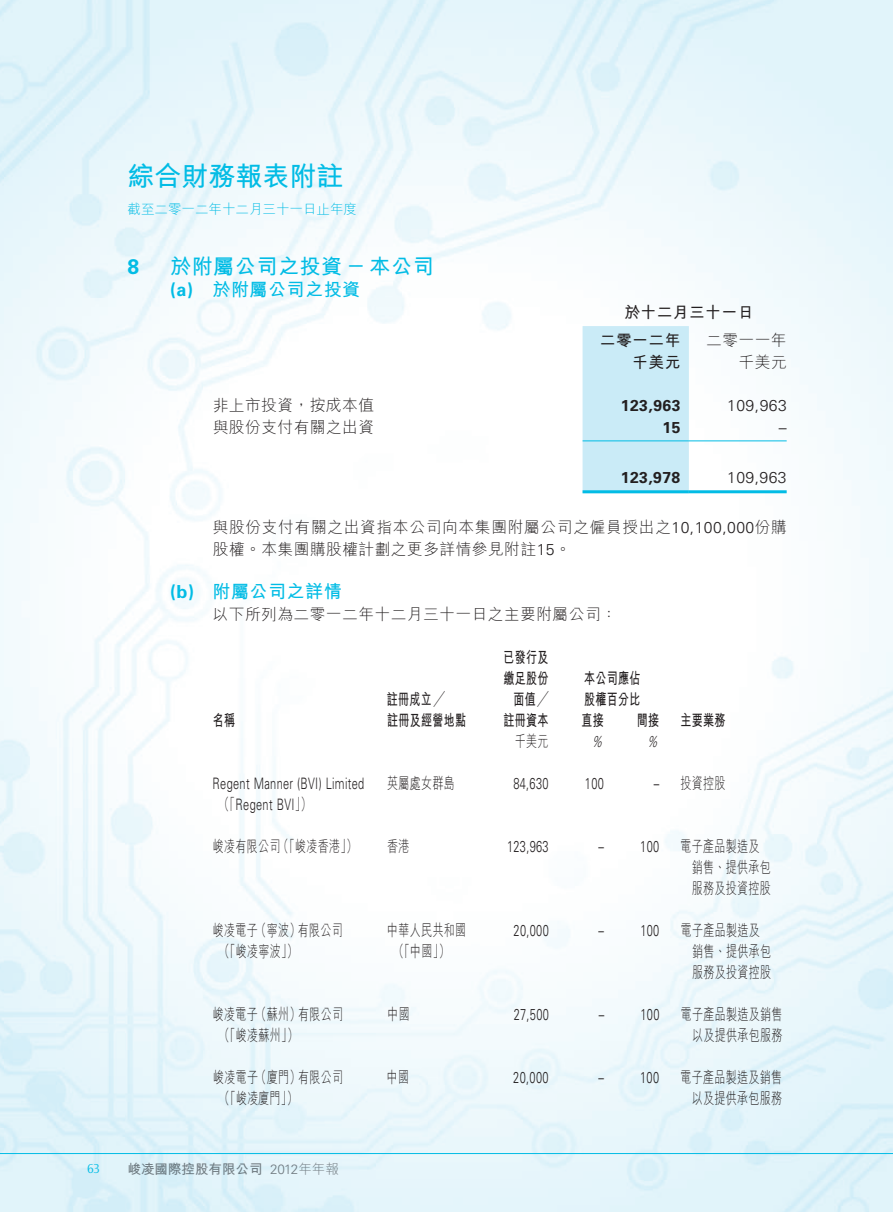
<style>
.page{position:relative;width:893px;height:1212px;background:#fff}
.page>*{position:absolute;margin:0;border:0;box-sizing:border-box;transform-origin:0 0}
.t1{font:700 27px "M Hei HK";color:#02bce5}
.t2{font:700 21px "M Hei HK";letter-spacing:.03em;color:#02bce5}
.t3{font:700 21px "Univers LT Std";color:#02bce5}
.t4{font:700 18px "M Hei HK";letter-spacing:.03em;color:#02bce5}
.t5{font:700 18px "Univers LT Std";color:#02bce5}
.t6{font:300 15.75px/21px "M Hei HK";letter-spacing:.03em;color:#231f20;scale:.7 1}
.t7{font:300 15.75px/21.8px "M Hei HK";letter-spacing:.03em;color:#231f20}
.t8{font:300 15.75px/21px "Univers LT Std";letter-spacing:.03em;color:#231f20;scale:.7 1}
.t9{font:700 15.75px/21px "M Hei HK";letter-spacing:.03em;color:#231f20;text-align:right;scale:.7 1}
.t10{font:700 15.75px "M Hei HK";letter-spacing:.03em;color:#231f20}
.t11{font:700 15.75px "Univers LT Std";letter-spacing:.03em;color:#231f20}
.t12{font:300 15.75px "Univers LT Std";letter-spacing:.03em;color:#231f20}
.t13{font:italic 300 15.75px "Univers LT Std";color:#231f20;scale:.7 1}
.t14{font:300 13.5px "M Hei HK";color:#02bce5}
.t15{font:700 13.5px "M Hei HK";color:#808285}
.t16{font:300 13.5px "Univers LT Std";color:#808285}
.t17{font:300 13.5px "Ocean Sans Std";color:#02bce5}
.s1{font-family:"Univers LT Std"}
.s2{font-family:"M Hei HK"}
</style>
<div class="page">
<hr style="left:0;top:1153px;width:893px;height:1px;background:#02bce5">
<div style="left:583px;top:326px;width:106px;height:164px;background:#caebf7"></div>
<hr style="left:583px;top:440px;width:106px;height:1px;background:#02bce5">
<hr style="left:689px;top:440px;width:98px;height:1px;background:#02bce5">
<hr style="left:583px;top:490px;width:106px;height:3px;background:#02bce5">
<hr style="left:689px;top:490px;width:98px;height:3px;background:#02bce5">
<p class="t17" style="left:87px;top:1161px;width:14px">63</p>
<h1 class="t1" style="left:128px;top:156px;width:217px">綜合財務報表附註</h1>
<p class="t14" style="left:128px;top:200px;width:231px">截至二零一二年十二月三十一日止年度</p>
<h2 class="t3" style="left:128px;top:254px;width:13px">8</h2>
<h2 class="t2" style="left:170px;top:251px;width:265px">於附屬公司之投資－本公司</h2>
<p class="t5" style="left:170px;top:279px;width:25px">)a(</p>
<p class="t5" style="left:170px;top:581px;width:25px">b( )</p>
<p class="t4" style="left:213px;top:276px;width:149px">於附屬公司之投資</p>
<p class="t7" style="left:213px;top:394px;width:163px">非上市投資，按成本值</p>
<p class="t7" style="left:213px;top:416px;width:163px">與股份支付有關之出資</p>
<p class="t10" style="left:624px;top:300px;width:131px">於十二月三十一日</p>
<p class="t7" style="left:706px;top:329px;width:82px">二零一一年</p>
<p class="t10" style="left:600px;top:329px;width:82px">二零一二年</p>
<p class="t10" style="left:632px;top:350px;width:50px">千美元</p>
<p class="t11" style="left:621px;top:396px;width:61px">123,963</p>
<p class="t11" style="left:663px;top:418px;width:19px">15</p>
<p class="t7" style="left:739px;top:350px;width:50px">千美元</p>
<p class="t12" style="left:727px;top:396px;width:61px">109,963</p>
<p class="t12" style="left:779px;top:418px;width:9px">–</p>
<p class="t11" style="left:621px;top:468px;width:61px">123,978</p>
<p class="t7" style="left:213px;top:515px;width:576px">與股份支付有關之出資指本公司向本集團附屬公司之僱員授出之<span class="s1">10,100,000</span>份購股權。本集團購股權計劃之更多詳情參見附註<span class="s1">15</span>。</p>
<p class="t4" style="left:213px;top:578px;width:131px">附屬公司之詳情</p>
<p class="t12" style="left:727px;top:468px;width:61px">109,963</p>
<p class="t7" style="left:213px;top:602px;width:406px">以下所列為二零一二年十二月三十一日之主要附屬公司：</p>
<p class="t9" style="left:213px;top:708px;width:33px">名稱</p>
<p class="t9" style="left:387px;top:687px;width:84px">註冊成立╱</p>
<p class="t9" style="left:387px;top:708px;width:114px">註冊及經營地點</p>
<p class="t9" style="left:503px;top:645px;width:66px">已發行及繳足股份面值╱</p>
<p class="t9" style="left:504px;top:708px;width:66px">註冊資本</p>
<p class="t6" style="left:515px;top:730px;width:50px">千美元</p>
<p class="t9" style="left:584px;top:666px;width:82px;text-align:left">本公司應佔股權百分比</p>
<p class="t9" style="left:581px;top:708px;width:33px">直接</p>
<p class="t13" style="left:591px;top:731px;width:25px">%</p>
<p class="t9" style="left:637px;top:708px;width:33px">間接</p>
<p class="t13" style="left:646px;top:731px;width:25px">%</p>
<p class="t9" style="left:680px;top:708px;width:66px">主要業務</p>
<p class="t6" style="left:387px;top:772px;width:98px">英屬處女群島</p>
<p class="t8" style="left:218px;top:772px;width:210px;text-indent:-6px">Regent Manner (BVI) Limited<span class="s2">（「</span>Regent BVI <span class="s2">(「</span></p>
<p class="t6" style="left:680px;top:772px;width:66px">投資控股</p>
<p class="t8" style="left:513px;top:772px;width:52px">84,630</p>
<p class="t8" style="left:585px;top:772px;width:29px">100</p>
<p class="t8" style="left:654px;top:772px;width:9px">–</p>
<p class="t6" style="left:278px;top:835px;width:115px">（「峻凌香港」）</p>
<p class="t6" style="left:213px;top:835px;width:98px">峻凌有限公司</p>
<p class="t6" style="left:387px;top:835px;width:33px">香港</p>
<p class="t8" style="left:507px;top:835px;width:61px">123,963</p>
<p class="t8" style="left:598px;top:835px;width:9px">–</p>
<p class="t8" style="left:640px;top:835px;width:29px">100</p>
<p class="t6" style="left:680px;top:835px;width:114px">電子產品製造及</p>
<p class="t6" style="left:692px;top:856px;width:114px">銷售、提供承包服務及投資控股</p>
<p class="t6" style="left:255px;top:919px;width:66px">（寧波）</p>
<p class="t6" style="left:219px;top:919px;width:115px;text-indent:-6px">峻凌電子<br>（「峻凌寧波 (「</p>
<p class="t6" style="left:393px;top:919px;width:106px;text-indent:-6px">中華人民共和國（「中國 (「</p>
<p class="t6" style="left:681px;top:919px;width:114px">電子產品製造及</p>
<p class="t6" style="left:298px;top:919px;width:66px">有限公司</p>
<p class="t8" style="left:514px;top:919px;width:52px">20,000</p>
<p class="t8" style="left:640px;top:919px;width:29px">100</p>
<p class="t8" style="left:599px;top:919px;width:9px">–</p>
<p class="t6" style="left:692px;top:940px;width:114px">銷售、提供承包服務及投資控股</p>
<p class="t6" style="left:256px;top:1003px;width:66px">（蘇州）</p>
<p class="t6" style="left:219px;top:1003px;width:115px;text-indent:-6px">峻凌電子<br>（「峻凌蘇州 (「</p>
<p class="t6" style="left:681px;top:1003px;width:147px">電子產品製造及銷售</p>
<p class="t6" style="left:298px;top:1003px;width:66px">有限公司</p>
<p class="t6" style="left:387px;top:1003px;width:33px">中國</p>
<p class="t8" style="left:514px;top:1003px;width:52px">27,500</p>
<p class="t8" style="left:640px;top:1003px;width:29px">100</p>
<p class="t8" style="left:599px;top:1003px;width:9px">–</p>
<p class="t6" style="left:692px;top:1024px;width:131px">以及提供承包服務</p>
<p class="t6" style="left:256px;top:1066px;width:66px">（廈門）</p>
<p class="t6" style="left:219px;top:1066px;width:114px;text-indent:-6px">峻凌電子<br>（「峻凌廈門 (「</p>
<p class="t6" style="left:680px;top:1066px;width:147px">電子產品製造及銷售</p>
<p class="t6" style="left:298px;top:1066px;width:66px">有限公司</p>
<p class="t6" style="left:387px;top:1066px;width:33px">中國</p>
<p class="t8" style="left:513px;top:1066px;width:52px">20,000</p>
<p class="t8" style="left:640px;top:1066px;width:29px">100</p>
<p class="t8" style="left:598px;top:1066px;width:9px">–</p>
<p class="t6" style="left:692px;top:1087px;width:131px">以及提供承包服務</p>
<p class="t15" style="left:128px;top:1159px;width:136px">峻凌國際控股有限公司</p>
<p class="t16" style="left:270px;top:1161px;width:70px">2012<span class="s2">年年報</span></p>
</div>
